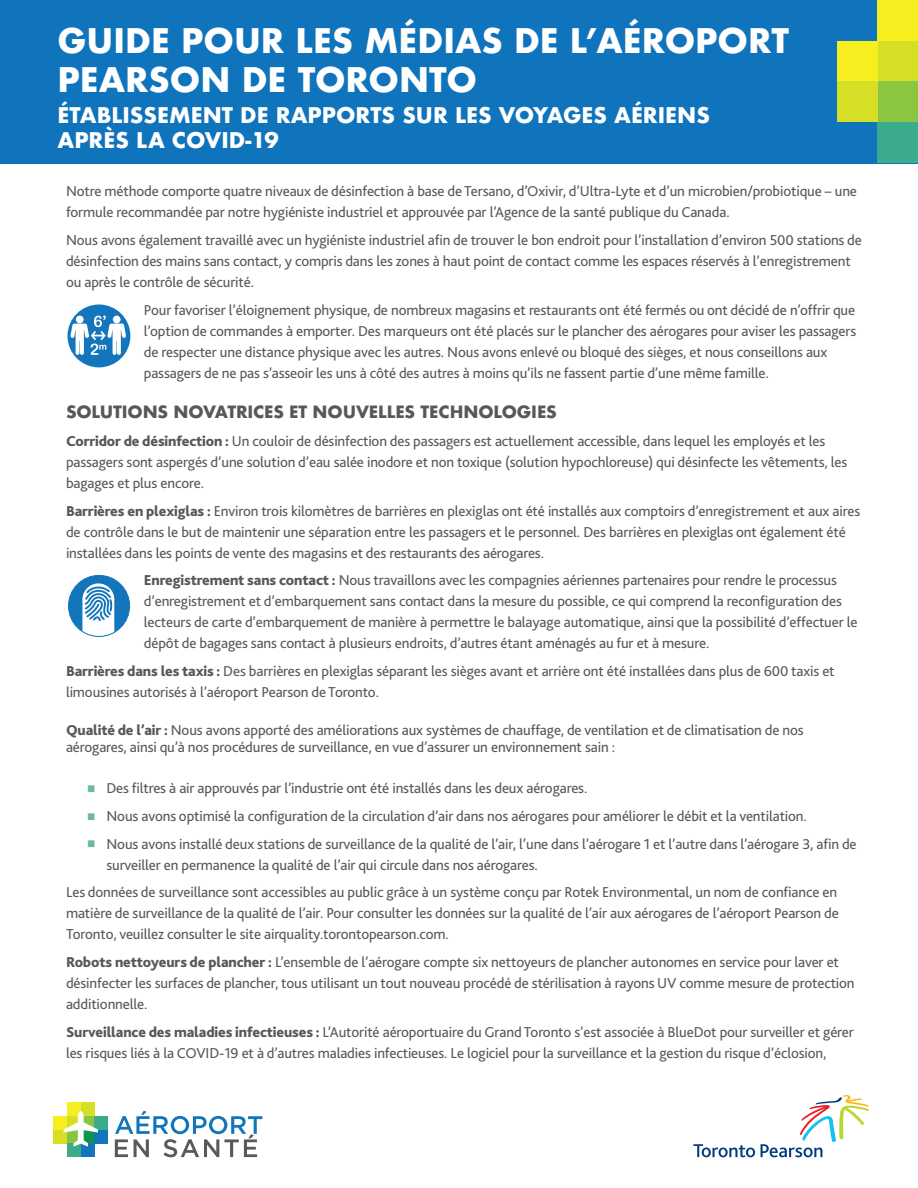
<style>
.page{position:relative;width:918px;height:1188px;background:#fff}
.page>*{position:absolute;margin:0;border:0;box-sizing:border-box;transform-origin:0 0}
.t1{font:700 33px/39.6px "Futura";color:#fff}
.t2{font:700 21px/25.2px "Futura";color:#fff}
.t3{font:700 16.5px "Futura";letter-spacing:-.01em;color:#57585a}
.t4{font:15px/21px "Bliss 2";letter-spacing:-.01em;color:#57585a}
.s1{font-weight:800}
.s2{color:#6cb99f}
</style>
<div class="page">
<div style="left:67px;top:1102px;width:14px;height:14px;background:#f7ee1f"></div>
<div style="left:81px;top:1102px;width:13px;height:14px;background:#d6de25"></div>
<div style="left:53px;top:1116px;width:14px;height:14px;background:#f7ee1f"></div>
<div style="left:94px;top:1116px;width:14px;height:14px;background:#3aab8b"></div>
<div style="left:53px;top:1130px;width:14px;height:13px;background:#d6de25"></div>
<div style="left:67px;top:1143px;width:14px;height:14px;background:#3aab8b"></div>
<div style="left:81px;top:1143px;width:13px;height:14px;background:#1376bc"></div>
<div style="left:94px;top:1130px;width:14px;height:13px;background:#1376bc"></div>
<svg style="left:64px;top:1111px;width:34px;height:36px"></svg>
<svg style="left:115px;top:1111px;width:147px;height:46px"></svg>
<div style="left:0;top:0;width:918px;height:163px;background:#1074bc"></div>
<svg style="left:693px;top:1144px;width:62px;height:13px"></svg>
<svg style="left:761px;top:1095px;width:108px;height:62px"></svg>
<div style="left:877px;top:0;width:41px;height:41px;background:#f7ee1f"></div>
<hr style="left:917px;top:0;width:1px;height:41px;background:#d6df26">
<div style="left:877px;top:41px;width:41px;height:41px;background:#d6df26"></div>
<div style="left:837px;top:41px;width:40px;height:41px;background:#f7ee1f"></div>
<hr style="left:917px;top:41px;width:1px;height:41px;background:#8bc640">
<div style="left:877px;top:82px;width:41px;height:40px;background:#8bc640"></div>
<div style="left:837px;top:82px;width:40px;height:40px;background:#d6df26"></div>
<hr style="left:917px;top:82px;width:1px;height:40px;background:#119446">
<div style="left:877px;top:122px;width:41px;height:41px;background:#3aab8c"></div>
<hr style="left:917px;top:122px;width:1px;height:41px;background:#1074bc">
<div style="left:69px;top:575px;width:61px;height:61px;background:#1376bc;border-radius:50%"></div>
<svg style="left:82px;top:583px;width:32px;height:53px"></svg>
<div style="left:68px;top:575px;width:62px;height:62px;border:1px solid #1376bc;border-radius:50%"></div>
<div style="left:68px;top:304px;width:62px;height:63px;background:#1376bc;border-radius:50%"></div>
<svg style="left:70px;top:316px;width:56px;height:39px"></svg>
<h1 class="t1" style="left:58px;top:21px;width:733px">GUIDE POUR LES MÉDIAS DE L’AÉROPORT<br>PEARSON DE TORONTO</h1>
<h2 class="t2" style="left:58px;top:103px;width:654px">ÉTABLISSEMENT DE RAPPORTS SUR LES VOYAGES AÉRIENS<br>APRÈS LA COVID-19</h2>
<p class="t4" style="left:66px;top:181px;width:793px">Notre méthode comporte quatre niveaux de désinfection à base de Tersano, d’Oxivir, d’Ultra-Lyte et d’un microbien/probiotique – une formule recommandée par notre hygiéniste industriel et approuvée par l’Agence de la santé publique du Canada.</p>
<p class="t4" style="left:66px;top:229px;width:797px">Nous avons également travaillé avec un hygiéniste industriel afin de trouver le bon endroit pour l’installation d’environ 500 stations de désinfection des mains sans contact, y compris dans les zones à haut point de contact comme les espaces réservés à l’enregistrement ou après le contrôle de sécurité.</p>
<p class="t4" style="left:144px;top:299px;width:714px">Pour favoriser l’éloignement physique, de nombreux magasins et restaurants ont été fermés ou ont décidé de n’offrir que l’option de commandes à emporter. Des marqueurs ont été placés sur le plancher des aérogares pour aviser les passagers de respecter une distance physique avec les autres. Nous avons enlevé ou bloqué des sièges, et nous conseillons aux passagers de ne pas s’asseoir les uns à côté des autres à moins qu’ils ne fassent partie d’une même famille.</p>
<p class="t3" style="left:66px;top:400px;width:492px">SOLUTIONS NOVATRICES ET NOUVELLES TECHNOLOGIES</p>
<p class="t4" style="left:66px;top:430px;width:783px"><span class="s1">Corridor de désinfection :</span> Un couloir de désinfection des passagers est actuellement accessible, dans lequel les employés et les passagers sont aspergés d’une solution d’eau salée inodore et non toxique (solution hypochloreuse) qui désinfecte les vêtements, les bagages et plus encore.</p>
<p class="t4" style="left:66px;top:500px;width:796px"><span class="s1">Barrières en plexiglas :</span> Environ trois kilomètres de barrières en plexiglas ont été installés aux comptoirs d’enregistrement et aux aires de contrôle dans le but de maintenir une séparation entre les passagers et le personnel. Des barrières en plexiglas ont également été installées dans les points de vente des magasins et des restaurants des aérogares.</p>
<p class="t4" style="left:144px;top:569px;width:715px"><span class="s1">Enregistrement sans contact :</span> Nous travaillons avec les compagnies aériennes partenaires pour rendre le processus d’enregistrement et d’embarquement sans contact dans la mesure du possible, ce qui comprend la reconfiguration des lecteurs de carte d’embarquement de manière à permettre le balayage automatique, ainsi que la possibilité d’effectuer le dépôt de bagages sans contact à plusieurs endroits, d’autres étant aménagés au fur et à mesure.</p>
<p class="t4" style="left:66px;top:660px;width:770px"><span class="s1">Barrières dans les taxis :</span> Des barrières en plexiglas séparant les sièges avant et arrière ont été installées dans plus de 600 taxis et limousines autorisés à l’aéroport Pearson de Toronto.</p>
<p class="t4" style="left:66px;top:721px;width:739px;line-height:17.2px"><span class="s1">Qualité de l’air :</span> Nous avons apporté des améliorations aux systèmes de chauffage, de ventilation et de climatisation de nos aérogares, ainsi qu’à nos procédures de surveillance, en vue d’assurer un environnement sain :</p>
<p class="t4" style="left:86px;top:777px;width:503px"><span class="s2">▪</span> Des filtres à air approuvés par l’industrie ont été installés dans les deux aérogares.</p>
<p class="t4" style="left:86px;top:805px;width:722px"><span class="s2">▪</span> Nous avons optimisé la configuration de la circulation d’air dans nos aérogares pour améliorer le débit et la ventilation.</p>
<p class="t4" style="left:106px;top:833px;width:752px;text-indent:-20px"><span class="s2">▪</span> Nous avons installé deux stations de surveillance de la qualité de l’air, l’une dans l’aérogare 1 et l’autre dans l’aérogare 3, afin de surveiller en permanence la qualité de l’air qui circule dans nos aérogares.</p>
<p class="t4" style="left:66px;top:881px;width:774px;text-align:justify">Les données de surveillance sont accessibles au public grâce à un système conçu par Rotek Environmental, un nom de confiance en matière de surveillance de la qualité de l’air. Pour consulter les données sur la qualité de l’air aux aérogares de l’aéroport Pearson de Toronto, veuillez consulter le site airquality.torontopearson.com.</p>
<p class="t4" style="left:66px;top:951px;width:790px"><span class="s1">Robots nettoyeurs de plancher :</span> L’ensemble de l’aérogare compte six nettoyeurs de plancher autonomes en service pour laver et désinfecter les surfaces de plancher, tous utilisant un tout nouveau procédé de stérilisation à rayons UV comme mesure de protection additionnelle.</p>
<p class="t4" style="left:66px;top:1021px;width:789px"><span class="s1">Surveillance des maladies infectieuses :</span> L’Autorité aéroportuaire du Grand Toronto s’est associée à BlueDot pour surveiller et gérer les risques liés à la COVID-19 et à d’autres maladies infectieuses. Le logiciel pour la surveillance et la gestion du risque d’éclosion,</p>
</div>
